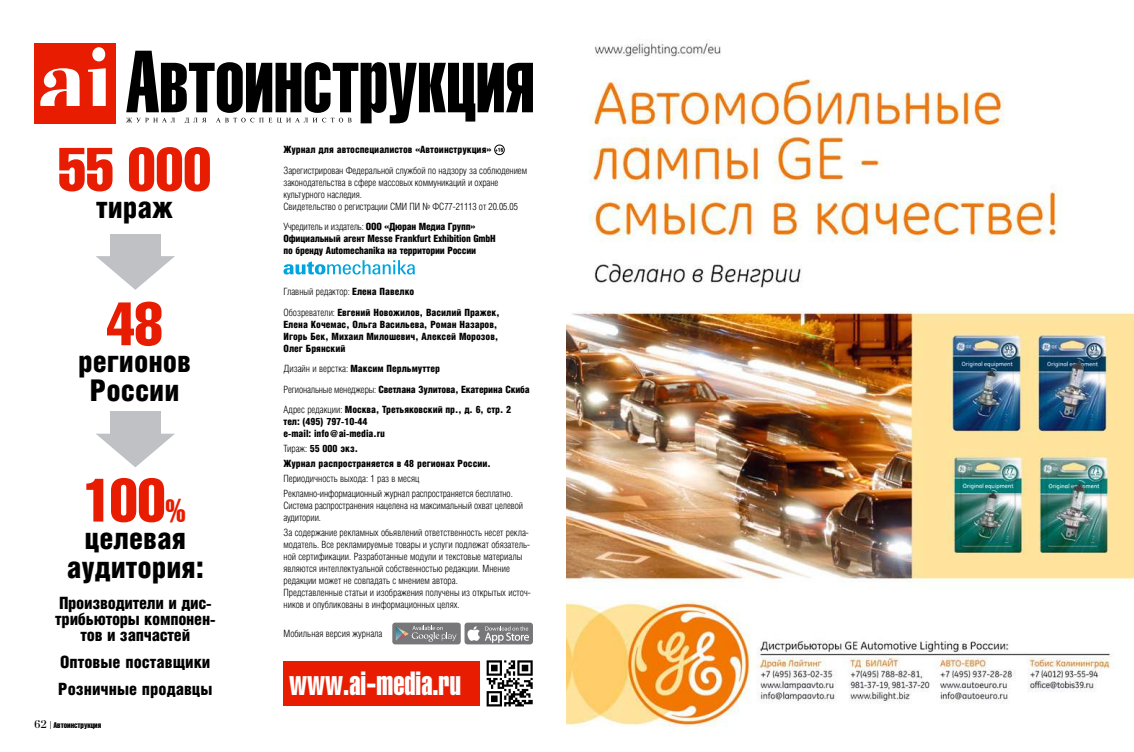
<style>
.page{position:relative;width:1134px;height:752px;background:#fff}
.page>*{position:absolute;margin:0;border:0;box-sizing:border-box;transform-origin:0 0}
.t1{font:60px "Helios Compressed C";color:#e71c00}
.t2{font:33px "Helios Extra Compressed C";color:#fff}
.t3{font:900 30px/29px "Helios Cond";color:#000;text-align:center}
.t4{font:900 17px/16px "Helios Cond";letter-spacing:-.015em;color:#000;text-align:center}
.t5{font:10px/12px "Helios Cond Light C";color:#000}
.t6{font:900 10px/12px "Helios Cond";color:#000}
.t7{font:900 10px/12px "Helios Cond";letter-spacing:-.02em;color:#000}
.t8{font:10px "Helios Cond Light C";letter-spacing:-.02em;color:#000}
.t9{font:8px "Helios Compressed C";color:#000}
.s1{font-size:32px}
.s2{font-family:"Bodoni C";font-size:12px}
.s3{font-family:"Minion Pro"}
.s4{font-family:"Helios Cond";font-weight:900}
.s5{font-family:"Helios Cond Light C";font-weight:400}
</style>
<div class="page">
<svg style="left:487px;top:660px;width:46px;height:46px"></svg>
<svg style="left:496px;top:148px;width:7px;height:4px"></svg>
<div style="left:494px;top:144px;width:11px;height:11px;border:1px solid #000;border-radius:50%"></div>
<div style="left:34px;top:44px;width:81px;height:80px;background:#e71c00"></div>
<svg style="left:40px;top:47px;width:66px;height:59px"></svg>
<svg style="left:126px;top:51px;width:407px;height:72px"></svg>
<div style="left:283px;top:660px;width:197px;height:45px;background:#e71c00"></div>
<svg style="left:96px;top:256px;width:79px;height:34px"></svg>
<div style="left:110px;top:234px;width:50px;height:27px;background:#bfc1c5"></div>
<svg style="left:96px;top:433px;width:79px;height:34px"></svg>
<div style="left:110px;top:411px;width:50px;height:29px;background:#bfc1c5"></div>
<svg style="left:283px;top:260px;width:132px;height:14px"></svg>
<div style="left:392px;top:622px;width:69px;height:22px;background:#77777a;border-radius:3px"></div>
<div style="left:464px;top:622px;width:69px;height:22px;background:#77777a;border-radius:3px"></div>
<svg style="left:467px;top:626px;width:62px;height:16px"></svg>
<svg style="left:396px;top:625px;width:60px;height:16px"></svg>
<img style="left:567px;top:41px;width:567px;height:686px">
<h1 class="t1" style="left:58px;top:134px;width:155px">55 000</h1>
<h3 class="t3" style="left:96px;top:192px;width:79px">тираж</h3>
<h1 class="t1" style="left:107px;top:288px;width:57px">48</h1>
<h3 class="t3" style="left:78px;top:346px;width:115px">регионов<br>России</h3>
<h1 class="t1" style="left:84px;top:464px;width:103px">100<span class="s1">%</span></h1>
<h3 class="t3" style="left:67px;top:523px;width:139px">целевая аудитория:</h3>
<h3 class="t4" style="left:55px;top:594px;width:162px">Производители и дис&shy;трибьюторы компонен&shy;тов и запчастей</h3>
<h3 class="t4" style="left:58px;top:647px;width:156px;line-height:27px;text-align:left">Оптовые поставщики<br>Розничные продавцы</h3>
<p class="t9" style="left:34px;top:720px;width:69px"><span class="s2">62</span> <span class="s3">|</span> Автоинструкция</p>
<p class="t6" style="left:283px;top:143px;width:209px">Журнал для автоспециалистов «Автоинструкция»</p>
<p class="t5" style="left:283px;top:164px;width:245px">Зарегистрирован Федеральной службой по надзору за соблюдением законодательства в сфере массовых коммуникаций и охране культурного наследия.<br>Свидетельство о регистрации СМИ ПИ № ФС77-21113 от 20.05.05</p>
<p class="t8" style="left:283px;top:221px;width:193px">Учредитель и издатель: <span class="s4">ООО «Дюран Медиа Групп»</span></p>
<p class="t7" style="left:283px;top:232px;width:214px">Официальный агент Messe Frankfurt Exhibition GmbH по бренду Automechanika на территории России</p>
<p class="t5" style="left:283px;top:285px;width:132px">Главный редактор: <span class="s4">Елена Павелко</span></p>
<p class="t6" style="left:283px;top:306px;width:218px"><span class="s5">Обозреватели:</span> Евгений Новожилов, Василий Пражек, Елена Кочемас, Ольга Васильева, Роман Назаров, Игорь Бек, Михаил Милошевич, Алексей Морозов, Олег Брянский</p>
<p class="t6" style="left:283px;top:358px;width:248px;line-height:20.5px"><span class="s5">Дизайн и верстка:</span> Максим Перльмуттер<br><span class="s5">Региональные менеджеры:</span> Светлана Зулитова, Екатерина Скиба<br><span class="s5">Адрес редакции:</span> Москва, Третьяковский пр., д. 6, стр. 2</p>
<p class="t6" style="left:283px;top:415px;width:103px">тел: (495) 797-10-44 e-mail: info@ai-media.ru</p>
<p class="t6" style="left:283px;top:441px;width:209px;line-height:14.8px"><span class="s5">Тираж:</span> 55 000 экз.<br>Журнал распространяется в 48 регионах России.</p>
<p class="t5" style="left:283px;top:470px;width:231px;line-height:14.8px">Периодичность выхода: 1 раз в месяц<br>Рекламно-информационный журнал распространяется бесплатно.</p>
<p class="t5" style="left:283px;top:499px;width:241px">Система распространения нацелена на максимальный охват целевой аудитории.</p>
<p class="t5" style="left:283px;top:525px;width:249px">За содержание рекламных обьявлений ответственность несет рекла&shy;модатель. Все рекламируемые товары и услуги подлежат обязатель&shy;ной сертификации. Разработанные модули и текстовые материалы являются интеллектуальной собственностью редакции. Мнение редакции может не совпадать с мнением автора.<br>Представленные статьи и изображения получены из открытых источ&shy;ников и опубликованы в информационных целях.</p>
<p class="t5" style="left:283px;top:626px;width:100px">Мобильная версия журнала</p>
<h2 class="t2" style="left:289px;top:663px;width:173px">www.ai-media.ru</h2>
</div>
